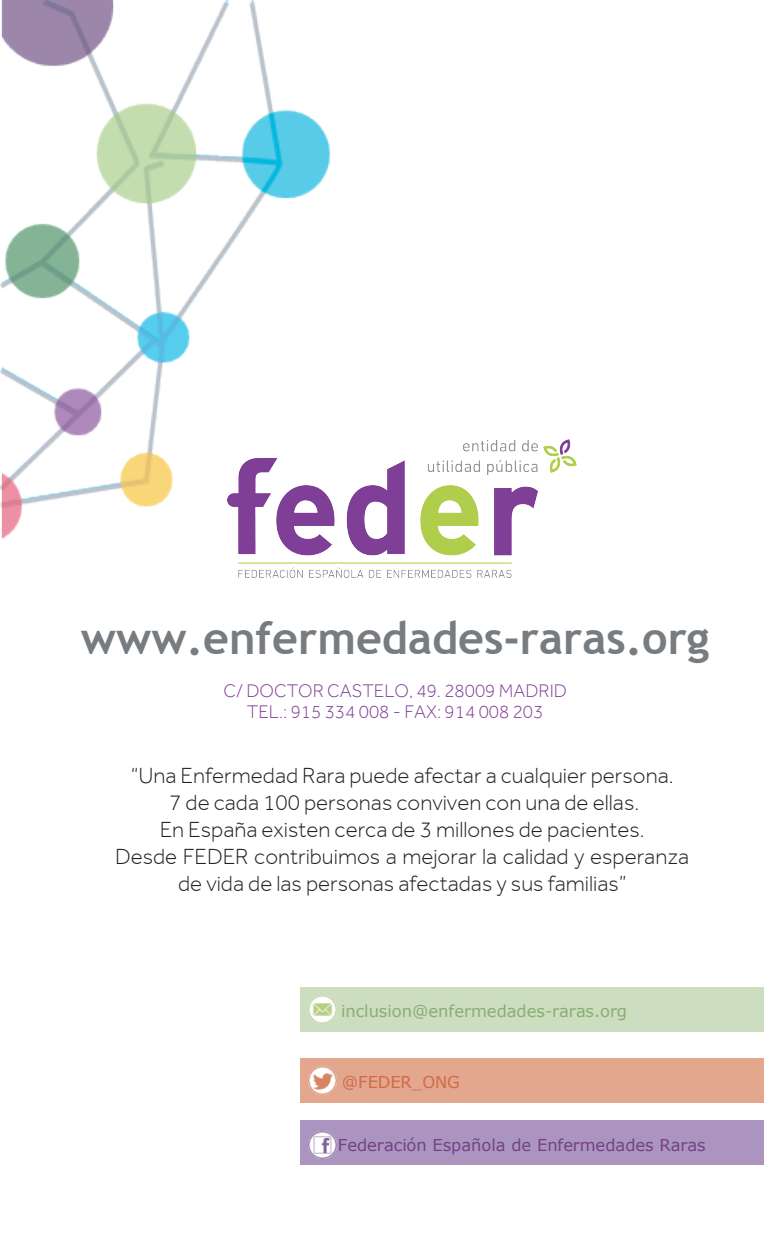
<style>
.page{position:relative;width:765px;height:1260px;background:#fff}
.page>*{position:absolute;margin:0;border:0;box-sizing:border-box;transform-origin:0 0}
.t1{font:700 45px "Trebuchet MS";color:#777c81}
.t2{font:300 22.5px/27px "Effra";color:#231f20;text-align:center}
.t3{font:300 18.75px/21.2px "Effra";color:#803e96;text-align:center}
.t4{font:16.38px "Verdana";color:#734284}
.t5{font:16.38px "Verdana";color:#89ad73}
.t6{font:16.38px "Verdana";color:#cf6a4a}
</style>
<div class="page">
<img style="left:0;top:0;width:330px;height:539px">
<div style="left:189px;top:522px;width:357px;height:258px;background:#fff"></div>
<img style="left:228px;top:439px;width:348px;height:139px">
<div style="left:301px;top:1058px;width:463px;height:45px;background:#e3a78d"></div>
<div style="left:300px;top:987px;width:463px;height:45px;background:#ccdebf"></div>
<img style="left:308px;top:995px;width:29px;height:29px">
<div style="left:301px;top:1120px;width:463px;height:45px;background:#ab95c0"></div>
<h1 class="t1" style="left:81px;top:610px;width:630px">www.enfermedades-raras.org</h1>
<p class="t3" style="left:223px;top:680px;width:345px">C/ DOCTOR CASTELO, 49. 28009 MADRID<br>TEL.: 915 334 008 - FAX: 914 008 203</p>
<p class="t2" style="left:115px;top:762px;width:576px">“Una Enfermedad Rara puede afectar a cualquier persona.<br>7 de cada 100 personas conviven con una de ellas.<br>En España existen cerca de 3 millones de pacientes.<br>Desde FEDER contribuimos a mejorar la calidad y esperanza de vida de las personas afectadas y sus familias”</p>
<p class="t5" style="left:341px;top:1000px;width:288px">inclusion@enfermedades-raras.org</p>
<p class="t6" style="left:342px;top:1071px;width:120px">@FEDER_ONG</p>
<p class="t4" style="left:338px;top:1134px;width:369px">Federación Española de Enfermedades Raras</p>
</div>
